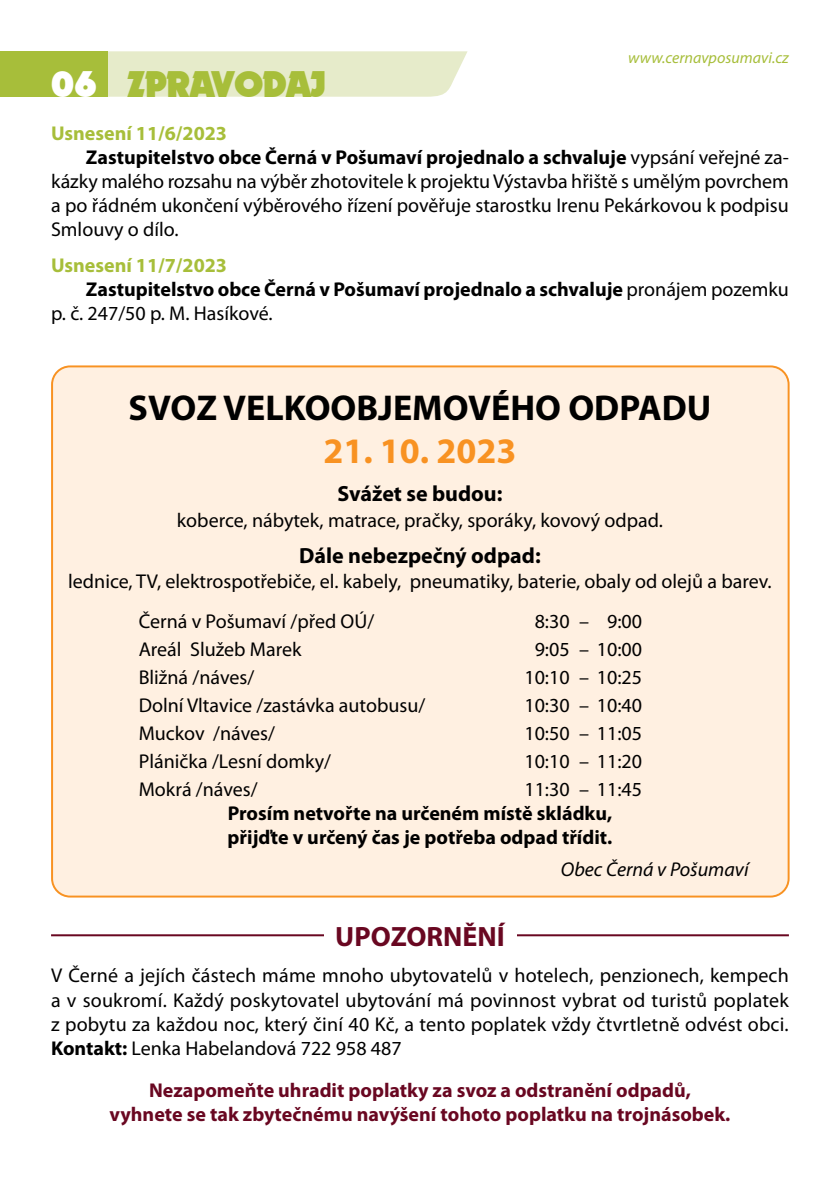
<style>
.page{position:relative;width:840px;height:1191px;background:#fff}
.page>*{position:absolute;margin:0;border:0;box-sizing:border-box;transform-origin:0 0}
.t1{font:700 36px "Myriad Pro";color:#000}
.t2{font:700 36px "Myriad Pro";color:#f89222}
.t3{font:36px "Dynamo CE";color:#a7be3a}
.t4{font:36px "Dynamo CE";color:#fff}
.t5{font:700 28px "Myriad Pro";color:#690721}
.t6{font:700 22px "Myriad Pro";color:#000}
.t7{font:20px/24px "Myriad Pro";color:#000;text-align:justify}
.t8{font:700 20px/24px "Myriad Pro";color:#000}
.t9{font:700 20px "Myriad Pro";color:#690721}
.t10{font:700 20px "Myriad Pro";color:#a7be3a}
.t11{font:italic 20px "Myriad Pro";color:#000}
.t12{font:italic 16px "Myriad Pro";color:#a7be3a}
.s1{font-weight:700}
.s2{font-weight:400}
</style>
<div class="page">
<hr style="left:51px;top:934px;width:737px;height:2px;background:#690721">
<div style="left:324px;top:913px;width:193px;height:40px;background:#fff"></div>
<div style="left:51px;top:365px;width:738px;height:532px;background:#fff0e1"></div>
<svg style="left:108px;top:51px;width:359px;height:46px;background:#e7ebcc"></svg>
<div style="left:0;top:51px;width:108px;height:46px;background:#a7be3a"></div>
<p class="t12" style="left:628px;top:48px;width:162px">www.cernavposumavi.cz</p>
<p class="t4" style="left:51px;top:68px;width:48px">06</p>
<p class="t10" style="left:51px;top:121px;width:177px">Usnesení 11/6/2023</p>
<p class="t7" style="left:51px;top:147px;width:739px;text-indent:35px"><span class="s1">Zastupitelstvo obce Černá v Pošumaví projednalo a schvaluje</span> vypsání veřejné za&shy;kázky malého rozsahu na výběr zhotovitele k projektu Výstavba hřiště s umělým povrchem a po řádném ukončení výběrového řízení pověřuje starostku Irenu Pekárkovou k podpisu Smlouvy o dílo.</p>
<p class="t10" style="left:51px;top:253px;width:177px">Usnesení 11/7/2023</p>
<p class="t8" style="left:51px;top:277px;width:738px;text-indent:35px">Zastupitelstvo obce Černá v Pošumaví projednalo a schvaluje <span class="s2">pronájem pozemku p. č. 247/50 p. M. Hasíkové.</span></p>
<p class="t3" style="left:127px;top:68px;width:200px">ZPRAVODAJ</p>
<p class="t1" style="left:128px;top:386px;width:584px">SVOZ VELKOOBJEMOVÉHO ODPADU</p>
<p class="t2" style="left:323px;top:429px;width:195px">21. 10. 2023</p>
<p class="t6" style="left:337px;top:480px;width:166px">Svážet se budou:</p>
<p class="t7" style="left:177px;top:510px;width:487px">koberce, nábytek, matrace, pračky, sporáky, kovový odpad.</p>
<p class="t6" style="left:299px;top:543px;width:243px">Dále nebezpečný odpad:</p>
<p class="t7" style="left:68px;top:571px;width:704px">lednice, TV, elektrospotřebiče, el. kabely, pneumatiky, baterie, obaly od olejů a barev.</p>
<p class="t7" style="left:139px;top:611px;width:237px">Černá v Pošumaví /před OÚ/</p>
<p class="t7" style="left:534px;top:611px;width:109px">8:30 – 9:00</p>
<p class="t7" style="left:139px;top:639px;width:164px">Areál Služeb Marek</p>
<p class="t7" style="left:534px;top:639px;width:109px">9:05 – 10:00</p>
<p class="t7" style="left:139px;top:667px;width:117px">Bližná /náves/</p>
<p class="t7" style="left:524px;top:667px;width:119px">10:10 – 10:25</p>
<p class="t7" style="left:139px;top:695px;width:288px">Dolní Vltavice /zastávka autobusu/</p>
<p class="t7" style="left:524px;top:695px;width:119px">10:30 – 10:40</p>
<p class="t7" style="left:139px;top:723px;width:138px">Muckov /náves/</p>
<p class="t7" style="left:524px;top:723px;width:119px">10:50 – 11:05</p>
<p class="t7" style="left:139px;top:751px;width:194px">Plánička /Lesní domky/</p>
<p class="t7" style="left:524px;top:751px;width:119px">10:10 – 11:20</p>
<p class="t7" style="left:139px;top:779px;width:120px">Mokrá /náves/</p>
<p class="t7" style="left:524px;top:779px;width:119px">11:30 – 11:45</p>
<p class="t8" style="left:228px;top:801px;width:386px">Prosím netvořte na určeném místě skládku,</p>
<p class="t8" style="left:227px;top:825px;width:386px">přijďte v určený čas je potřeba odpad třídit.</p>
<p class="t11" style="left:560px;top:858px;width:189px">Obec Černá v Pošumaví</p>
<p class="t5" style="left:335px;top:920px;width:171px">UPOZORNĚNÍ</p>
<p class="t7" style="left:51px;top:965px;width:738px">V Černé a jejích částech máme mnoho ubytovatelů v hotelech, penzionech, kempech a v soukromí. Každý poskytovatel ubytování má povinnost vybrat od turistů poplatek z pobytu za každou noc, který činí 40 Kč, a tento poplatek vždy čtvrtletně odvést obci.<br><span class="s1">Kontakt:</span> Lenka Habelandová 722 958 487</p>
<p class="t9" style="left:149px;top:1078px;width:543px">Nezapomeňte uhradit poplatky za svoz a odstranění odpadů,</p>
<p class="t9" style="left:109px;top:1102px;width:622px">vyhnete se tak zbytečnému navýšení tohoto poplatku na trojnásobek.</p>
</div>
